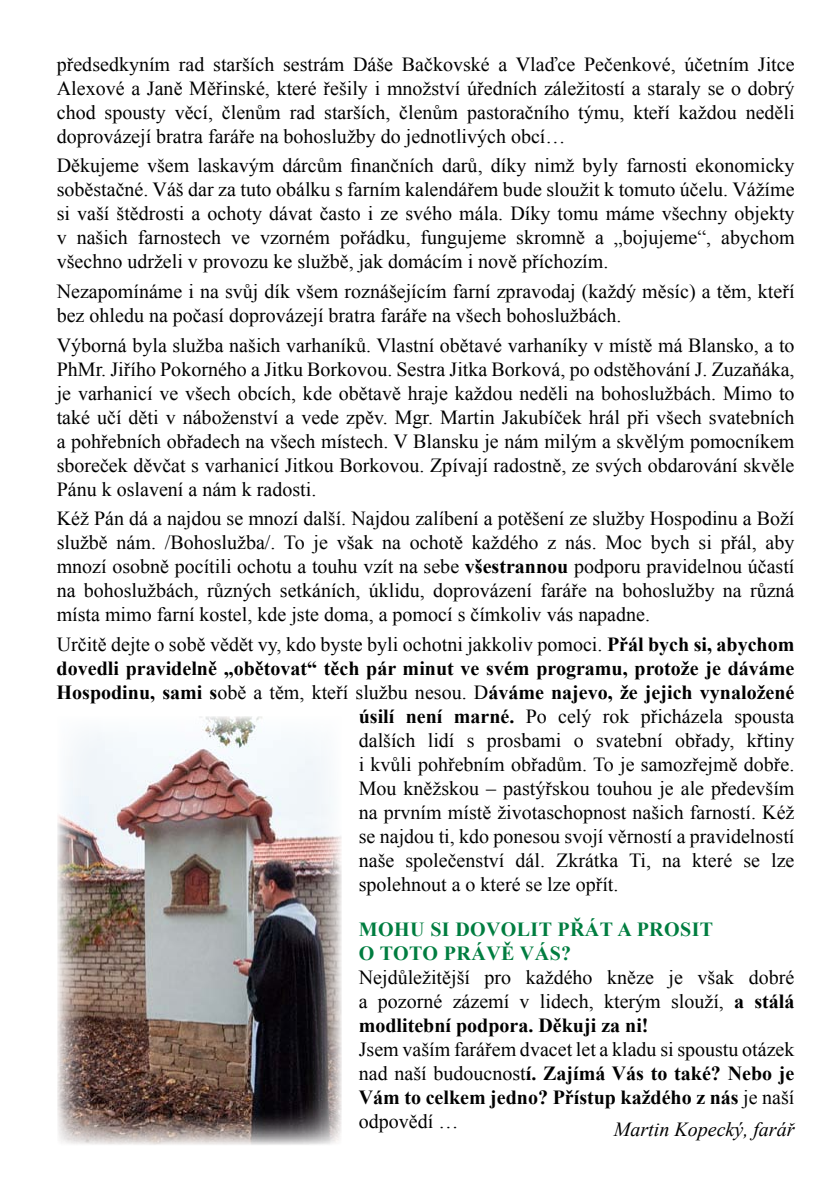
<style>
.page{position:relative;width:840px;height:1191px;background:#fff}
.page>*{position:absolute;margin:0;border:0;box-sizing:border-box;transform-origin:0 0}
.t1{font:20px/24px "Times New Roman";color:#000;text-align:justify}
.t2{font:700 20px "Times New Roman";color:#000}
.t3{font:700 20px/24px "Times New Roman";letter-spacing:.02em;color:#007d40}
.t4{font:italic 20px "Times New Roman";color:#000}
.s1{font-weight:700}
.s2{font-weight:400}
</style>
<div class="page">
<img style="left:57px;top:717px;width:285px;height:428px">
<p class="t1" style="left:57px;top:52px;width:739px">předsedkyním rad starších sestrám Dáše Bačkovské a Vlaďce Pečenkové, účetním Jitce Alexové a Janě Měřinské, které řešily i množství úředních záležitostí a staraly se o dobrý chod spousty věcí, členům rad starších, členům pastoračního týmu, kteří každou neděli doprovázejí bratra faráře na bohoslužby do jednotlivých obcí…</p>
<p class="t1" style="left:57px;top:153px;width:739px">Děkujeme všem laskavým dárcům finančních darů, díky nimž byly farnosti ekonomicky soběstačné. Váš dar za tuto obálku s farním kalendářem bude sloužit k tomuto účelu. Vážíme si vaší štědrosti a ochoty dávat často i ze svého mála. Díky tomu máme všechny objekty v našich farnostech ve vzorném pořádku, fungujeme skromně a „bojujeme“, abychom všechno udrželi v provozu ke službě, jak domácím i nově příchozím.</p>
<p class="t1" style="left:57px;top:279px;width:739px">Nezapomínáme i na svůj dík všem roznášejícím farní zpravodaj (každý měsíc) a těm, kteří bez ohledu na počasí doprovázejí bratra faráře na všech bohoslužbách.</p>
<p class="t1" style="left:57px;top:333px;width:739px">Výborná byla služba našich varhaníků. Vlastní obětavé varhaníky v místě má Blansko, a to PhMr. Jiřího Pokorného a Jitku Borkovou. Sestra Jitka Borková, po odstěhování J. Zuzaňáka, je varhanicí ve všech obcích, kde obětavě hraje každou neděli na bohoslužbách. Mimo to také učí děti v náboženství a vede zpěv. Mgr. Martin Jakubíček hrál při všech svatebních a pohřebních obřadech na všech místech. V Blansku je nám milým a skvělým pomocníkem sboreček děvčat s varhanicí Jitkou Borkovou. Zpívají radostně, ze svých obdarování skvěle Pánu k oslavení a nám k radosti.</p>
<p class="t1" style="left:57px;top:506px;width:739px">Kéž Pán dá a najdou se mnozí další. Najdou zalíbení a potěšení ze služby Hospodinu a Boží službě nám. /Bohoslužba/. To je však na ochotě každého z nás. Moc bych si přál, aby mnozí osobně pocítili ochotu a touhu vzít na sebe <span class="s1">všestrannou</span> podporu pravidelnou účastí na bohoslužbách, různých setkáních, úklidu, doprovázení faráře na bohoslužby na různá místa mimo farní kostel, kde jste doma, a pomocí s čímkoliv vás napadne.</p>
<p class="t1" style="left:57px;top:632px;width:738px">Určitě dejte o sobě vědět vy, kdo byste byli ochotni jakkoliv pomoci. <span class="s1">Přál bych si, abychom</span></p>
<p class="t2" style="left:57px;top:654px;width:738px">dovedli pravidelně „obětovat“ těch pár minut ve svém programu, protože je dáváme</p>
<p class="t2" style="left:57px;top:678px;width:738px">Hospodinu, sami s<span class="s2">obě a těm, kteří službu nesou. D</span>áváme najevo, že jejich vynaložené</p>
<p class="t1" style="left:358px;top:704px;width:437px"><span class="s1">úsilí není marné.</span> Po celý rok přicházela spousta</p>
<p class="t1" style="left:358px;top:728px;width:437px">dalších lidí s prosbami o svatební obřady, křtiny</p>
<p class="t1" style="left:358px;top:752px;width:437px">i kvůli pohřebním obřadům. To je samozřejmě dobře.</p>
<p class="t1" style="left:358px;top:776px;width:437px">Mou kněžskou – pastýřskou touhou je ale především</p>
<p class="t1" style="left:358px;top:800px;width:437px">na prvním místě životaschopnost našich farností. Kéž</p>
<p class="t1" style="left:358px;top:824px;width:437px">se najdou ti, kdo ponesou svojí věrností a pravidelností</p>
<p class="t1" style="left:358px;top:848px;width:437px">naše společenství dál. Zkrátka Ti, na které se lze</p>
<p class="t1" style="left:358px;top:872px;width:261px">spolehnout a o které se lze opřít.</p>
<p class="t3" style="left:358px;top:917px;width:356px">MOHU SI DOVOLIT PŘÁT A PROSIT<br>O TOTO PRÁVĚ VÁS?</p>
<p class="t1" style="left:358px;top:965px;width:437px">Nejdůležitější pro každého kněze je však dobré a pozorné zázemí v lidech, kterým slouží, <span class="s1">a stálá modlitební podpora. Děkuji za ni!</span></p>
<p class="t1" style="left:358px;top:1037px;width:437px">Jsem vaším farářem dvacet let a kladu si spoustu otázek nad naší budoucnost<span class="s1">í. Zajímá Vás to také? Nebo je Vám to celkem jedno? Přístup každého z nás</span> je naší odpovědí …</p>
<p class="t4" style="left:613px;top:1116px;width:182px">Martin Kopecký, farář</p>
</div>
